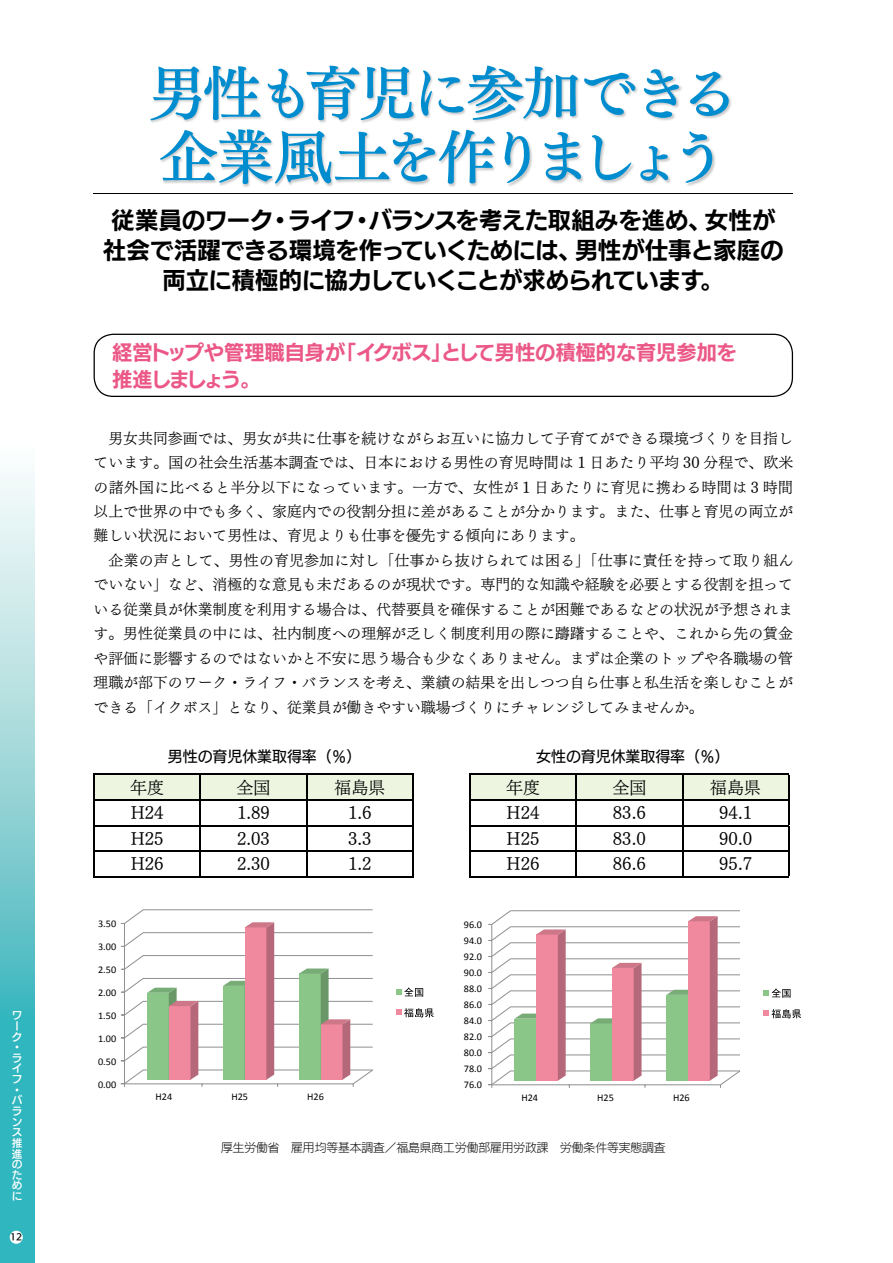
<style>
.page{position:relative;width:893px;height:1263px;background:#fff}
.page>*{position:absolute;margin:0;border:0;box-sizing:border-box;transform-origin:0 0}
.t1{font:58.5px/63.8px "UD Mincho Pro DB";letter-spacing:-.085em;color:#008dcf}
.t2{font:23.4px/29.7px "UD Kakugo Large Pro B";letter-spacing:-.02em;color:#000;text-align:center}
.t3{font:20.25px/26.5px "UD Kakugo Large Pro B";color:#eb5887}
.t4{font:16.95px "UD Mincho Pro L";color:#000}
.t5{font:14.85px/24.5px "UD Mincho Pro L";color:#000}
.t6{font:14.85px "UD Kakugo Large Pro M";color:#000}
.t7{font:11.7px "UD Kakugo Large Pro L";color:#000}
.t8{font:10.65px/10.6px "UD Kakugo Large Pro DB";color:#fff}
.t9{font:10.2px "Calibri";color:#000}
.t10{font:8.55px "UD Kakugo Large Pro DB";color:#000}
</style>
<div class="page">
<svg style="left:0;top:474px;width:34px;height:789px;background:#7dced2"></svg>
<div style="left:10px;top:1231px;width:13px;height:13px;background:#fff;border-radius:50%"></div>
<svg style="left:94px;top:334px;width:699px;height:63px"></svg>
<hr style="left:307px;top:774px;width:107px;height:1px;background:#000">
<hr style="left:412px;top:775px;width:2px;height:24px;background:#000">
<hr style="left:307px;top:799px;width:107px;height:1px;background:#000">
<hr style="left:412px;top:800px;width:2px;height:25px;background:#000">
<hr style="left:307px;top:825px;width:107px;height:1px;background:#000">
<hr style="left:412px;top:826px;width:2px;height:24px;background:#000">
<hr style="left:307px;top:850px;width:107px;height:1px;background:#000">
<svg style="left:94px;top:774px;width:318px;height:102px"></svg>
<hr style="left:412px;top:851px;width:2px;height:25px;background:#000">
<hr style="left:94px;top:876px;width:106px;height:1px;background:#000">
<hr style="left:200px;top:876px;width:107px;height:1px;background:#000">
<hr style="left:307px;top:876px;width:107px;height:1px;background:#000">
<svg style="left:396px;top:987px;width:27px;height:10px"></svg>
<svg style="left:396px;top:1008px;width:38px;height:9px"></svg>
<svg style="left:120px;top:909px;width:253px;height:178px"></svg>
<hr style="left:124px;top:923px;width:1px;height:161px;background:#8f8f90">
<img style="left:151px;top:66px;width:580px;height:121px">
<hr style="left:94px;top:193px;width:699px;height:1px;background:#000">
<svg style="left:469px;top:774px;width:320px;height:102px"></svg>
<hr style="left:469px;top:876px;width:107px;height:1px;background:#000">
<hr style="left:576px;top:876px;width:106px;height:1px;background:#000">
<hr style="left:682px;top:876px;width:107px;height:1px;background:#000">
<svg style="left:763px;top:988px;width:27px;height:10px"></svg>
<svg style="left:763px;top:1009px;width:38px;height:9px"></svg>
<svg style="left:488px;top:910px;width:253px;height:178px"></svg>
<hr style="left:491px;top:924px;width:1px;height:161px;background:#8f8f90">
<p class="t8" style="left:12px;top:1010px;width:12px">ワーク・ライフ・バランス推進のために</p>
<p class="t10" style="left:10px;top:1230px;width:13px">12</p>
<h1 class="t1" style="left:148px;top:60px;width:592px">男性も育児に参加できる企業風土を作りましょう</h1>
<h2 class="t2" style="left:103px;top:205px;width:682px">従業員のワーク・ライフ・バランスを考えた取組みを進め、女性が社会で活躍できる環境を作っていくためには、男性が仕事と家庭の両立に積極的に協力していくことが求められています。</h2>
<h3 class="t3" style="left:112px;top:339px;width:626px">経営トップや管理職自身が「イクボス」として男性の積極的な育児参加を推進しましょう。</h3>
<p class="t5" style="left:94px;top:425px;width:701px">　男女共同参画では、男女が共に仕事を続けながらお互いに協力して子育てができる環境づくりを目指しています。国の社会生活基本調査では、日本における男性の育児時間は 1 日あたり平均 30 分程で、欧米の諸外国に比べると半分以下になっています。一方で、女性が 1 日あたりに育児に携わる時間は 3 時間以上で世界の中でも多く、家庭内での役割分担に差があることが分かります。また、仕事と育児の両立が難しい状況において男性は、育児よりも仕事を優先する傾向にあります。<br>　企業の声として、男性の育児参加に対し「仕事から抜けられては困る」「仕事に責任を持って取り組んでいない」など、消極的な意見も未だあるのが現状です。専門的な知識や経験を必要とする役割を担っている従業員が休業制度を利用する場合は、代替要員を確保することが困難であるなどの状況が予想されます。男性従業員の中には、社内制度への理解が乏しく制度利用の際に躊躇することや、これから先の賃金や評価に影響するのではないかと不安に思う場合も少なくありません。まずは企業のトップや各職場の管理職が部下のワーク・ライフ・バランスを考え、業績の結果を出しつつ自ら仕事と私生活を楽しむことができる「イクボス」となり、従業員が働きやすい職場づくりにチャレンジしてみませんか。</p>
<p class="t6" style="left:94px;top:744px;width:269px">　　　　　男性の育児休業取得率（％）</p>
<p class="t4" style="left:130px;top:774px;width:36px">年度</p>
<p class="t4" style="left:237px;top:774px;width:36px">全国</p>
<p class="t4" style="left:334px;top:774px;width:53px">福島県</p>
<p class="t4" style="left:131px;top:799px;width:34px">H24</p>
<p class="t4" style="left:237px;top:799px;width:34px">1.89</p>
<p class="t4" style="left:348px;top:799px;width:25px">1.6</p>
<p class="t4" style="left:131px;top:825px;width:34px">H25</p>
<p class="t4" style="left:237px;top:825px;width:34px">2.03</p>
<p class="t4" style="left:348px;top:825px;width:25px">3.3</p>
<p class="t4" style="left:131px;top:850px;width:34px">H26</p>
<p class="t4" style="left:237px;top:850px;width:34px">2.30</p>
<p class="t4" style="left:348px;top:850px;width:25px">1.2</p>
<p class="t6" style="left:536px;top:744px;width:195px">女性の育児休業取得率（％）</p>
<p class="t4" style="left:506px;top:774px;width:36px">年度</p>
<p class="t4" style="left:612px;top:774px;width:36px">全国</p>
<p class="t4" style="left:710px;top:774px;width:53px">福島県</p>
<p class="t4" style="left:506px;top:799px;width:34px">H24</p>
<p class="t4" style="left:613px;top:799px;width:34px">83.6</p>
<p class="t4" style="left:719px;top:799px;width:34px">94.1</p>
<p class="t4" style="left:506px;top:825px;width:34px">H25</p>
<p class="t4" style="left:613px;top:825px;width:34px">83.0</p>
<p class="t4" style="left:719px;top:825px;width:34px">90.0</p>
<p class="t4" style="left:506px;top:850px;width:34px">H26</p>
<p class="t4" style="left:613px;top:850px;width:34px">86.6</p>
<p class="t4" style="left:719px;top:850px;width:34px">95.7</p>
<p class="t9" style="left:98px;top:917px;width:20px">3.50</p>
<p class="t9" style="left:464px;top:918px;width:20px">96.0</p>
<p class="t9" style="left:98px;top:940px;width:20px">3.00</p>
<p class="t9" style="left:464px;top:934px;width:20px">94.0</p>
<p class="t9" style="left:464px;top:950px;width:20px">92.0</p>
<p class="t9" style="left:98px;top:963px;width:20px">2.50</p>
<p class="t9" style="left:464px;top:966px;width:20px">90.0</p>
<p class="t9" style="left:98px;top:986px;width:20px">2.00</p>
<p class="t9" style="left:464px;top:982px;width:20px">88.0</p>
<p class="t9" style="left:464px;top:998px;width:20px">86.0</p>
<p class="t9" style="left:98px;top:1009px;width:20px">1.50</p>
<p class="t9" style="left:464px;top:1014px;width:20px">84.0</p>
<p class="t9" style="left:98px;top:1032px;width:20px">1.00</p>
<p class="t9" style="left:464px;top:1030px;width:20px">82.0</p>
<p class="t9" style="left:464px;top:1046px;width:20px">80.0</p>
<p class="t9" style="left:98px;top:1055px;width:20px">0.50</p>
<p class="t9" style="left:464px;top:1062px;width:20px">78.0</p>
<p class="t9" style="left:98px;top:1078px;width:20px">0.00</p>
<p class="t9" style="left:464px;top:1078px;width:20px">76.0</p>
<p class="t9" style="left:156px;top:1090px;width:18px">H24</p>
<p class="t9" style="left:231px;top:1090px;width:18px">H25</p>
<p class="t9" style="left:307px;top:1090px;width:18px">H26</p>
<p class="t9" style="left:521px;top:1091px;width:18px">H24</p>
<p class="t9" style="left:597px;top:1091px;width:18px">H25</p>
<p class="t9" style="left:673px;top:1091px;width:18px">H26</p>
<p class="t7" style="left:221px;top:1138px;width:446px">厚生労働省　雇用均等基本調査／福島県商工労働部雇用労政課　労働条件等実態調査</p>
</div>
